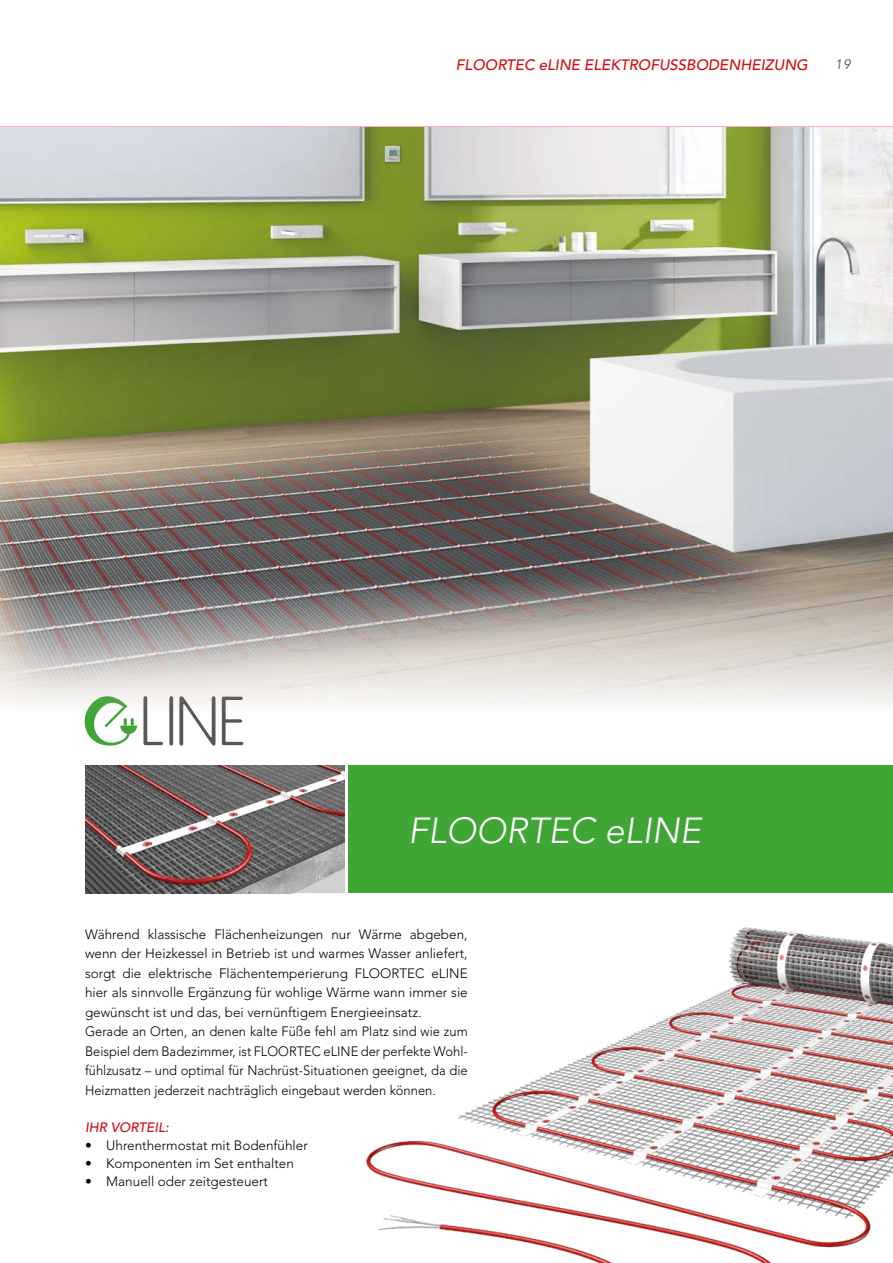
<style>
.page{position:relative;width:893px;height:1263px;background:#fff}
.page>*{position:absolute;margin:0;border:0;box-sizing:border-box;transform-origin:0 0}
.t1{font:italic 300 36px "Avenir";color:#fff}
.t2{font:italic 500 15px "Avenir";color:#d20a11}
.t3{font:300 13.5px/19.5px "Avenir";color:#000}
.t4{font:italic 500 13.5px "Avenir";color:#d20a11}
.t5{font:italic 300 13.5px "Avenir";color:#3c3c3b}
</style>
<div class="page">
<hr style="left:0;top:127px;width:893px;height:1px;background:#d20a11">
<img style="left:344px;top:879px;width:549px;height:384px">
<svg style="left:143px;top:711px;width:20px;height:34px"></svg>
<svg style="left:169px;top:711px;width:4px;height:35px"></svg>
<svg style="left:179px;top:711px;width:36px;height:35px"></svg>
<svg style="left:222px;top:711px;width:21px;height:34px"></svg>
<svg style="left:84px;top:711px;width:53px;height:35px"></svg>
<img style="left:0;top:128px;width:893px;height:583px">
<div style="left:349px;top:765px;width:544px;height:128px;background:#3fa535"></div>
<img style="left:85px;top:765px;width:259px;height:128px">
<p class="t2" style="left:456px;top:56px;width:353px">FLOORTEC eLINE ELEKTROFUSSBODENHEIZUNG</p>
<p class="t5" style="left:835px;top:56px;width:17px">19</p>
<h1 class="t1" style="left:408px;top:809px;width:295px">FLOORTEC eLINE</h1>
<p class="t3" style="left:85px;top:924px;width:384px">Während klassische Flächenheizungen nur Wärme abgeben, wenn der Heizkessel in Betrieb ist und warmes Wasser anliefert, sorgt die elektrische Flächentemperierung FLOORTEC eLINE hier als sinnvolle Ergänzung für wohlige Wärme wann immer sie gewünscht ist und das, bei vernünftigem Energieeinsatz.<br>Gerade an Orten, an denen kalte Füße fehl am Platz sind wie zum Beispiel dem Badezimmer, ist FLOORTEC eLINE der perfekte Wohl&shy;fühlzusatz – und optimal für Nachrüst-Situationen geeignet, da die Heizmatten jederzeit nachträglich eingebaut werden können.</p>
<p class="t4" style="left:85px;top:1120px;width:86px">IHR VORTEIL:</p>
<p class="t3" style="left:85px;top:1136px;width:224px">• Uhrenthermostat mit Bodenfühler</p>
<p class="t3" style="left:85px;top:1154px;width:210px">• Komponenten im Set enthalten</p>
<p class="t3" style="left:85px;top:1172px;width:185px">• Manuell oder zeitgesteuert</p>
</div>
